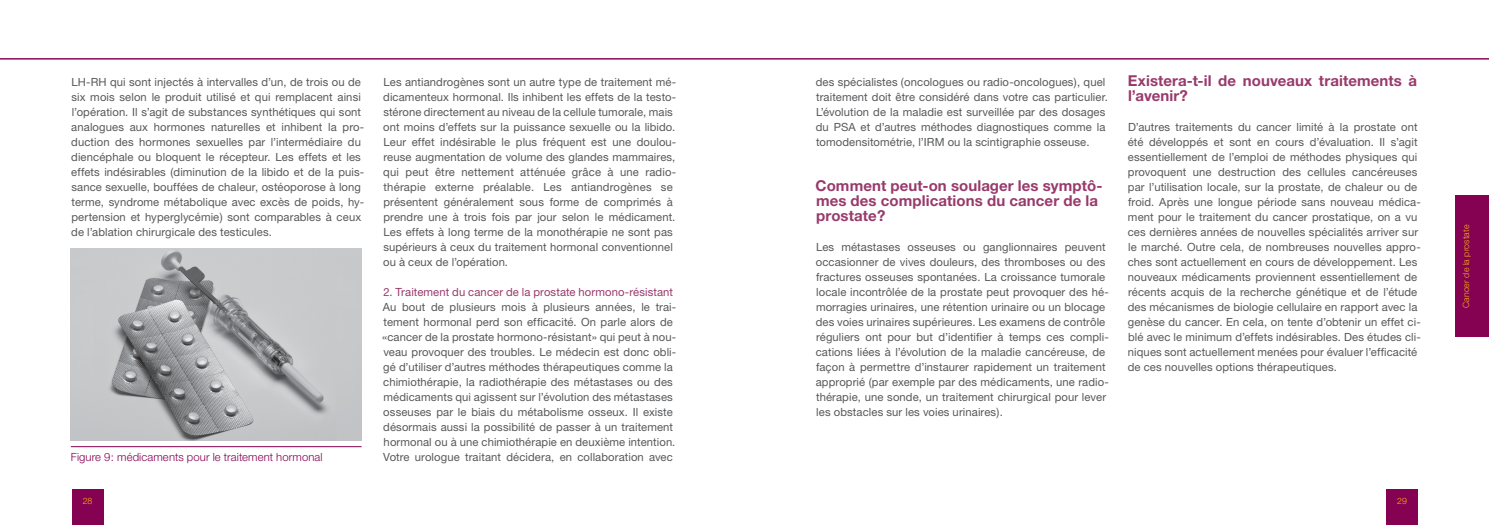
<style>
.page{position:relative;width:1489px;height:525px;background:#fff}
.page>*{position:absolute;margin:0;border:0;box-sizing:border-box;transform-origin:0 0}
.t1{font:700 15px/15px "Helvetica Neue";letter-spacing:.005em;color:#983a6b}
.t2{font:11.25px/15px "Helvetica Neue";letter-spacing:.01em;color:#57585a}
.t3{font:11.25px "Helvetica Neue";letter-spacing:.01em;color:#983a6b}
.t4{font:300 11.25px "Helvetica Neue";letter-spacing:.01em;color:#850152}
.t5{font:300 8.75px "Helvetica Neue";letter-spacing:.015em;color:#faaf18}
</style>
<div class="page">
<div style="left:71px;top:489px;width:32px;height:35px;background:#850152"></div>
<hr style="left:0;top:58px;width:1488px;height:1px;background:#850152">
<div style="left:1385px;top:489px;width:32px;height:35px;background:#850152"></div>
<img style="left:71px;top:248px;width:290px;height:192px">
<hr style="left:71px;top:446px;width:290px;height:1px;background:#850152">
<div style="left:1455px;top:195px;width:33px;height:142px;background:#850152"></div>
<p class="t2" style="left:71px;top:74px;width:294px">LH-RH qui sont injectés à intervalles d’un, de trois ou de six mois selon le produit utilisé et qui remplacent ainsi l’opération. Il s’agit de substances synthétiques qui sont analogues aux hormones naturelles et inhibent la pro&shy;duction des hormones sexuelles par l’intermédiaire du diencéphale ou bloquent le récepteur. Les effets et les effets indésirables (diminution de la libido et de la puis&shy;sance sexuelle, bouffées de chaleur, ostéoporose à long terme, syndrome métabolique avec excès de poids, hy&shy;pertension et hyperglycémie) sont comparables à ceux de l’ablation chirurgicale des testicules.</p>
<p class="t2" style="left:383px;top:74px;width:294px">Les antiandrogènes sont un autre type de traitement mé&shy;dicamenteux hormonal. Ils inhibent les effets de la testo&shy;stérone directement au niveau de la cellule tumorale, mais ont moins d’effets sur la puissance sexuelle ou la libido.<br>Leur effet indésirable le plus fréquent est une doulou&shy;reuse augmentation de volume des glandes mammaires, qui peut être nettement atténuée grâce à une radio&shy;thérapie externe préalable. Les antiandrogènes se présentent généralement sous forme de comprimés à prendre une à trois fois par jour selon le médicament.<br>Les effets à long terme de la monothérapie ne sont pas supérieurs à ceux du traitement hormonal conventionnel ou à ceux de l’opération.</p>
<p class="t3" style="left:383px;top:285px;width:291px">2. Traitement du cancer de la prostate hormono-résistant</p>
<p class="t2" style="left:382px;top:299px;width:296px">Au bout de plusieurs mois à plusieurs années, le trai&shy;tement hormonal perd son efficacité. On parle alors de «cancer de la prostate hormono-résistant» qui peut à nou&shy;veau provoquer des troubles. Le médecin est donc obli&shy;gé d’utiliser d’autres méthodes thérapeutiques comme la chimiothérapie, la radiothérapie des métastases ou des médicaments qui agissent sur l’évolution des métastases osseuses par le biais du métabolisme osseux. Il existe désormais aussi la possibilité de passer à un traitement hormonal ou à une chimiothérapie en deuxième intention.<br>Votre urologue traitant décidera, en collaboration avec</p>
<p class="t4" style="left:71px;top:450px;width:253px">Figure 9: médicaments pour le traitement hormonal</p>
<p class="t2" style="left:815px;top:74px;width:293px">des spécialistes (oncologues ou radio-oncologues), quel traitement doit être considéré dans votre cas particulier.<br>L’évolution de la maladie est surveillée par des dosages du PSA et d’autres méthodes diagnostiques comme la tomodensitométrie, l’IRM ou la scintigraphie osseuse.</p>
<h1 class="t1" style="left:815px;top:178px;width:288px">Comment peut-on soulager les symptô&shy;mes des complications du cancer de la prostate?</h1>
<p class="t2" style="left:815px;top:239px;width:294px">Les métastases osseuses ou ganglionnaires peuvent occasionner de vives douleurs, des thromboses ou des fractures osseuses spontanées. La croissance tumorale locale incontrôlée de la prostate peut provoquer des hé&shy;morragies urinaires, une rétention urinaire ou un blocage des voies urinaires supérieures. Les examens de contrôle réguliers ont pour but d’identifier à temps ces compli&shy;cations liées à l’évolution de la maladie cancéreuse, de façon à permettre d’instaurer rapidement un traitement approprié (par exemple par des médicaments, une radio&shy;thérapie, une sonde, un traitement chirurgical pour lever les obstacles sur les voies urinaires).</p>
<h1 class="t1" style="left:1127px;top:73px;width:291px">Existera-t-il de nouveaux traitements à l’avenir?</h1>
<p class="t2" style="left:1127px;top:119px;width:294px">D’autres traitements du cancer limité à la prostate ont été développés et sont en cours d’évaluation. Il s’agit essentiellement de l’emploi de méthodes physiques qui provoquent une destruction des cellules cancéreuses par l’utilisation locale, sur la prostate, de chaleur ou de froid. Après une longue période sans nouveau médica&shy;ment pour le traitement du cancer prostatique, on a vu ces dernières années de nouvelles spécialités arriver sur le marché. Outre cela, de nombreuses nouvelles appro&shy;ches sont actuellement en cours de développement. Les nouveaux médicaments proviennent essentiellement de récents acquis de la recherche génétique et de l’étude des mécanismes de biologie cellulaire en rapport avec la genèse du cancer. En cela, on tente d’obtenir un effet ci&shy;blé avec le minimum d’effets indésirables. Des études cli&shy;niques sont actuellement menées pour évaluer l’efficacité de ces nouvelles options thérapeutiques.</p>
<p class="t5" style="left:83px;top:495px;width:11px">28</p>
<p class="t5" style="left:1396px;top:495px;width:11px">29</p>
<p class="t5" style="left:1460px;top:308px;width:85px;rotate:-90deg">Cancer de la prostate</p>
</div>
